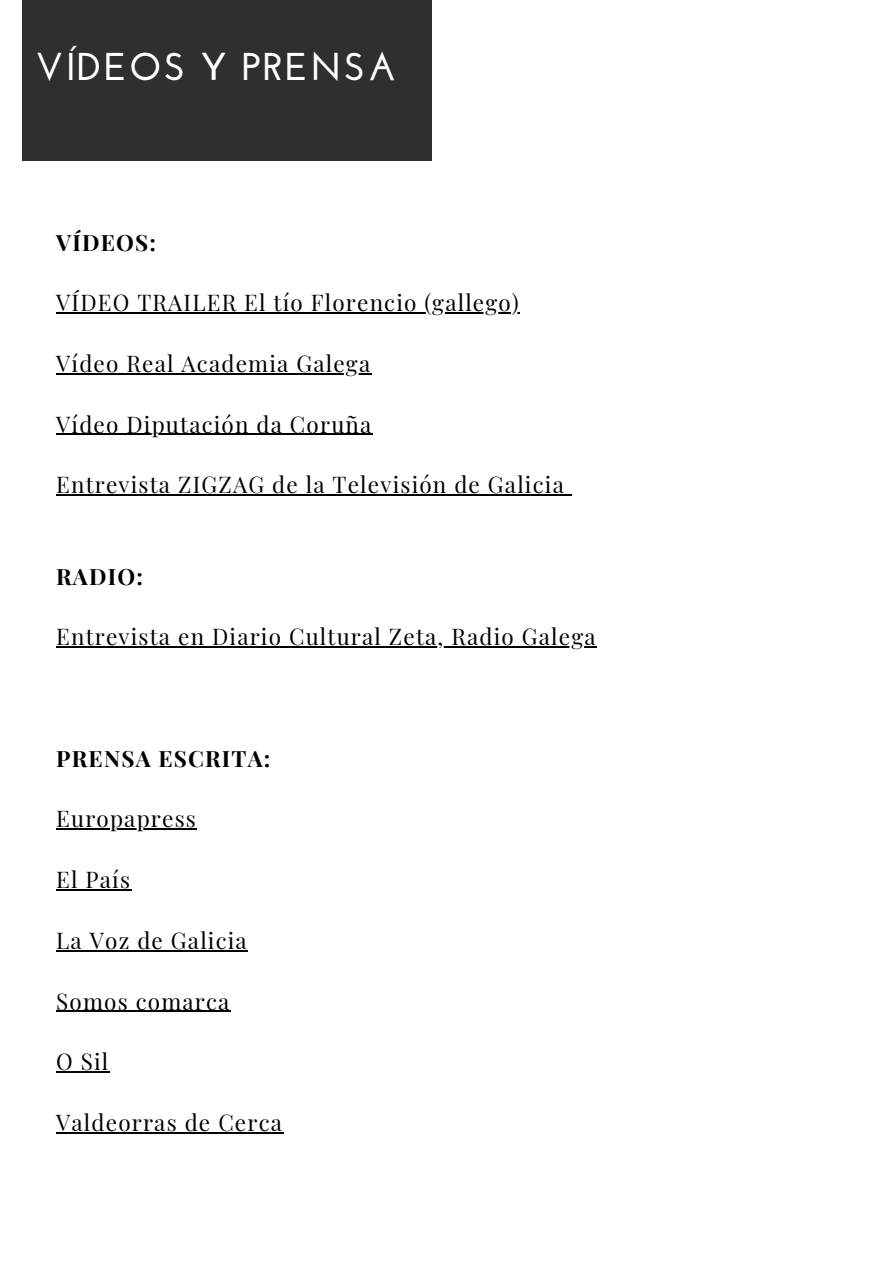
<style>
.page{position:relative;width:893px;height:1264px;background:#fff}
.page>*{position:absolute;margin:0;border:0;box-sizing:border-box;transform-origin:0 0}
.t1{font:700 38.7px "Josefin Sans";letter-spacing:.055em;color:#fff}
.t2{font:22.5px "Playfair Display";letter-spacing:.055em;color:#000}
.t3{font:700 22.5px "Playfair Display";letter-spacing:.055em;color:#000}
</style>
<div class="page">
<div style="left:22px;top:0;width:409px;height:160px;background:#2f2f2f"></div>
<hr style="left:56px;top:312px;width:464px;height:1px;background:#000">
<hr style="left:56px;top:373px;width:315px;height:1px;background:#000">
<hr style="left:56px;top:434px;width:316px;height:1px;background:#000">
<hr style="left:56px;top:494px;width:292px;height:1px;background:#000">
<hr style="left:348px;top:494px;width:217px;height:1px;background:#000">
<hr style="left:56px;top:646px;width:541px;height:1px;background:#000">
<hr style="left:56px;top:828px;width:141px;height:1px;background:#000">
<hr style="left:56px;top:889px;width:75px;height:1px;background:#000">
<hr style="left:56px;top:950px;width:192px;height:1px;background:#000">
<hr style="left:56px;top:1010px;width:174px;height:1px;background:#000">
<hr style="left:56px;top:1071px;width:54px;height:1px;background:#000">
<hr style="left:56px;top:1132px;width:227px;height:1px;background:#000">
<h1 class="t1" style="left:35px;top:51px;width:362px">VÍDEOS Y PRENSA</h1>
<p class="t3" style="left:56px;top:226px;width:101px">VÍDEOS:</p>
<p class="t2" style="left:56px;top:287px;width:464px">VÍDEO TRAILER El tío Florencio (gallego)</p>
<p class="t2" style="left:56px;top:347px;width:315px">Vídeo Real Academia Galega</p>
<p class="t2" style="left:56px;top:408px;width:316px">Vídeo Diputación da Coruña</p>
<p class="t2" style="left:56px;top:469px;width:509px">Entrevista ZIGZAG de la Televisión de Galicia</p>
<p class="t3" style="left:56px;top:560px;width:88px">RADIO:</p>
<p class="t2" style="left:56px;top:621px;width:541px">Entrevista en Diario Cultural Zeta, Radio Galega</p>
<p class="t3" style="left:56px;top:742px;width:216px">PRENSA ESCRITA:</p>
<p class="t2" style="left:56px;top:803px;width:141px">Europapress</p>
<p class="t2" style="left:56px;top:863px;width:75px">El País</p>
<p class="t2" style="left:56px;top:924px;width:192px">La Voz de Galicia</p>
<p class="t2" style="left:56px;top:985px;width:175px">Somos comarca</p>
<p class="t2" style="left:56px;top:1046px;width:54px">O Sil</p>
<p class="t2" style="left:56px;top:1106px;width:227px">Valdeorras de Cerca</p>
</div>
